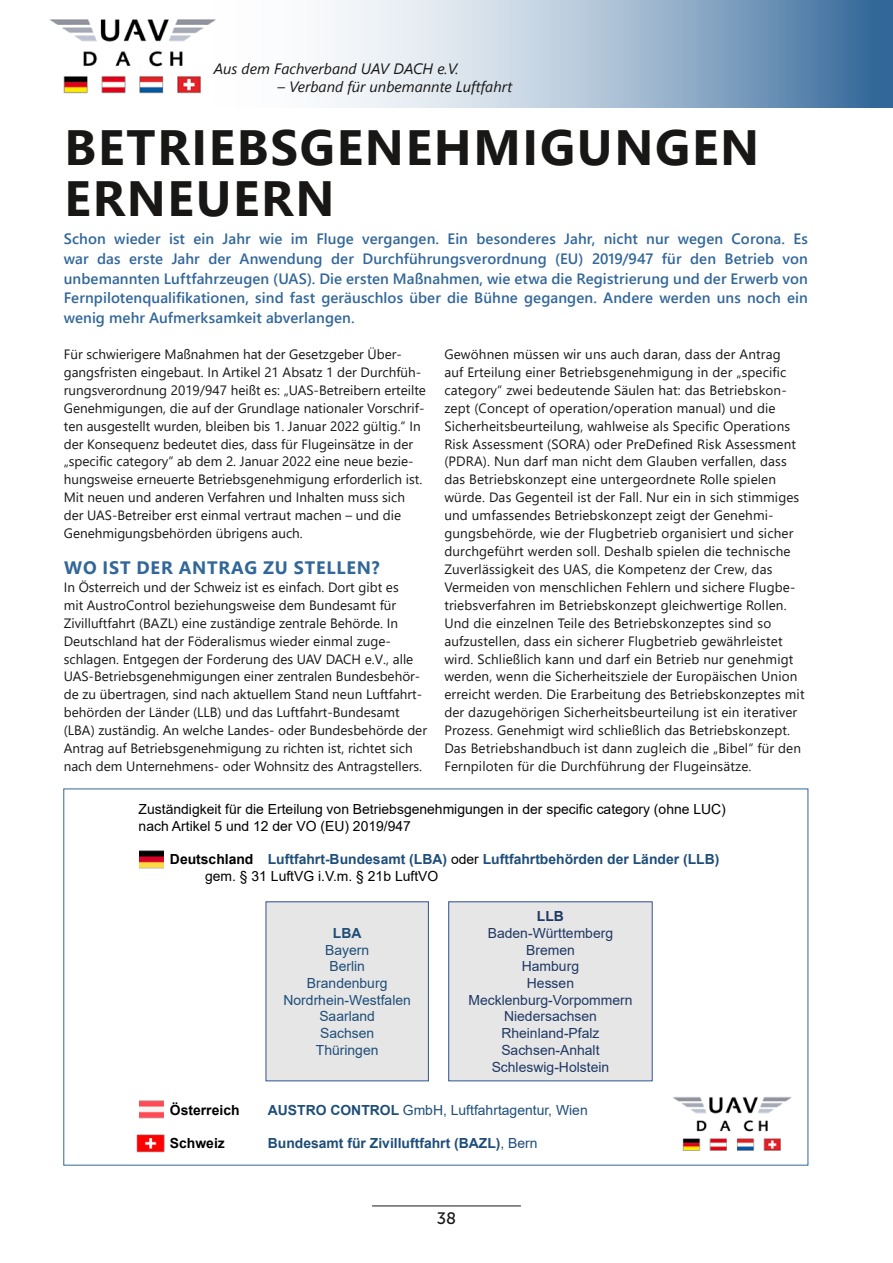
<style>
.page{position:relative;width:893px;height:1263px;background:#fff}
.page>*{position:absolute;margin:0;border:0;box-sizing:border-box;transform-origin:0 0}
.t1{font:700 49.5px/51px "Segoe UI";letter-spacing:.035em;color:#181716}
.t2{font:700 18px "Segoe UI";letter-spacing:.045em;color:#326799}
.t3{font:16.5px "Museo Sans 500";color:#181716}
.t4{font:600 15px/19.6px "Segoe UI";letter-spacing:.01em;color:#326799;text-align:justify}
.t5{font:italic 15px "Segoe UI";color:#181716}
.t6{font:700 13.95px/16.6px "Arial";color:#1e4e79}
.t7{font:13.95px/16.6px "Arial";color:#1f3864;text-align:center}
.t8{font:13.95px/16.6px "Arial";color:#000}
.t9{font:13.95px/16.6px "Arial";color:#1e4e79;text-align:center}
.t10{font:700 13.95px "Arial";color:#000}
.t11{font:700 13.95px "Arial";color:#1f3864}
.t12{font:13.5px/17.9px "Segoe UI";letter-spacing:.01em;color:#181716}
.s1{color:#000}
.s2{font-weight:400;color:#000}
.s3{font-weight:700}
.s4{font-weight:400}
</style>
<div class="page">
<hr style="left:372px;top:1206px;width:149px;height:1px;background:#181716">
<svg style="left:334px;top:0;width:559px;height:108px;background:#a3bad1"></svg>
<img style="left:50px;top:19px;width:166px;height:75px">
<img style="left:139px;top:850px;width:25px;height:19px">
<div style="left:449px;top:902px;width:203px;height:179px;background:#e7e6e6"></div>
<div style="left:448px;top:901px;width:205px;height:180px;border:1px solid #31538f"></div>
<div style="left:266px;top:902px;width:162px;height:179px;background:#e7e6e6"></div>
<div style="left:266px;top:901px;width:163px;height:180px;border:1px solid #31538f"></div>
<img style="left:139px;top:1100px;width:25px;height:19px">
<img style="left:136px;top:1134px;width:29px;height:19px">
<img style="left:673px;top:1096px;width:119px;height:55px">
<p class="t5" style="left:214px;top:55px;width:247px">Aus dem Fachverband UAV DACH e.V.</p>
<p class="t5" style="left:277px;top:73px;width:236px">– Verband für unbemannte Luftfahrt</p>
<h1 class="t1" style="left:65px;top:118px;width:696px">BETRIEBSGENEHMIGUNGEN<br>ERNEUERN</h1>
<p class="t4" style="left:64px;top:228px;width:746px">Schon wieder ist ein Jahr wie im Fluge vergangen. Ein besonderes Jahr, nicht nur wegen Corona. Es war das erste Jahr der Anwendung der Durchführungsverordnung (EU) 2019/947 für den Betrieb von unbemannten Luftfahrzeugen (UAS). Die ersten Maßnahmen, wie etwa die Registrierung und der Erwerb von Fernpilotenqualifikationen, sind fast geräuschlos über die Bühne gegangen. Andere werden uns noch ein wenig mehr Aufmerksamkeit abverlangen.</p>
<p class="t12" style="left:64px;top:344px;width:364px">Für schwierigere Maßnahmen hat der Gesetzgeber Über&shy;gangsfristen eingebaut. In Artikel 21 Absatz 1 der Durchfüh&shy;rungsverordnung 2019/947 heißt es: „UAS-Betreibern erteilte Genehmigungen, die auf der Grundlage nationaler Vorschrif&shy;ten ausgestellt wurden, bleiben bis 1. Januar 2022 gültig.“ In der Konsequenz bedeutet dies, dass für Flugeinsätze in der „specific category“ ab dem 2. Januar 2022 eine neue bezie&shy;hungsweise erneuerte Betriebsgenehmigung erforderlich ist.<br>Mit neuen und anderen Verfahren und Inhalten muss sich der UAS-Betreiber erst einmal vertraut machen – und die Genehmigungsbehörden übrigens auch.</p>
<h2 class="t2" style="left:64px;top:550px;width:317px">WO IST DER ANTRAG ZU STELLEN?</h2>
<p class="t12" style="left:64px;top:577px;width:365px">In Österreich und der Schweiz ist es einfach. Dort gibt es<br>mit AustroControl beziehungsweise dem Bundesamt für Zivilluftfahrt (BAZL) eine zuständige zentrale Behörde. In Deutschland hat der Föderalismus wieder einmal zuge&shy;schlagen. Entgegen der Forderung des UAV DACH e.V., alle UAS-Betriebsgenehmigungen einer zentralen Bundesbehör&shy;de zu übertragen, sind nach aktuellem Stand neun Luftfahrt&shy;behörden der Länder (LLB) und das Luftfahrt-Bundesamt (LBA) zuständig. An welche Landes- oder Bundesbehörde der Antrag auf Betriebsgenehmigung zu richten ist, richtet sich nach dem Unternehmens- oder Wohnsitz des Antragstellers.</p>
<p class="t12" style="left:444px;top:344px;width:362px">Gewöhnen müssen wir uns auch daran, dass der Antrag<br>auf Erteilung einer Betriebsgenehmigung in der „specific category“ zwei bedeutende Säulen hat: das Betriebskon&shy;zept (Concept of operation/operation manual) und die Sicherheitsbeurteilung, wahlweise als Specific Operations Risk Assessment (SORA) oder PreDefined Risk Assessment (PDRA). Nun darf man nicht dem Glauben verfallen, dass das Betriebskonzept eine untergeordnete Rolle spielen würde. Das Gegenteil ist der Fall. Nur ein in sich stimmiges und umfassendes Betriebskonzept zeigt der Genehmi&shy;gungsbehörde, wie der Flugbetrieb organisiert und sicher durchgeführt werden soll. Deshalb spielen die technische Zuverlässigkeit des UAS, die Kompetenz der Crew, das Vermeiden von menschlichen Fehlern und sichere Flugbe&shy;triebsverfahren im Betriebskonzept gleichwertige Rollen.<br>Und die einzelnen Teile des Betriebskonzeptes sind so aufzustellen, dass ein sicherer Flugbetrieb gewährleistet wird. Schließlich kann und darf ein Betrieb nur genehmigt werden, wenn die Sicherheitsziele der Europäischen Union erreicht werden. Die Erarbeitung des Betriebskonzeptes mit der dazugehörigen Sicherheitsbeurteilung ist ein iterativer Prozess. Genehmigt wird schließlich das Betriebskonzept.<br>Das Betriebshandbuch ist dann zugleich die „Bibel“ für den Fernpiloten für die Durchführung der Flugeinsätze.</p>
<p class="t8" style="left:139px;top:801px;width:589px">Zuständigkeit für die Erteilung von Betriebsgenehmigungen in der specific category (ohne LUC) nach Artikel 5 und 12 der VO (EU) 2019/947</p>
<p class="t6" style="left:205px;top:851px;width:516px;text-indent:-35px"><span class="s1">Deutschland</span> Luftfahrt-Bundesamt (LBA) <span class="s2">oder</span> Luftfahrtbehörden der Länder (LLB) <span class="s2">gem. § 31 LuftVG i.V.m. § 21b LuftVO</span></p>
<p class="t6" style="left:333px;top:925px;width:30px">LBA</p>
<p class="t9" style="left:283px;top:941px;width:129px">Bayern<br>Berlin<br>Brandenburg<br>Nordrhein-Westfalen<br>Saarland<br>Sachsen<br>Thüringen</p>
<p class="t11" style="left:537px;top:906px;width:29px">LLB</p>
<p class="t7" style="left:468px;top:924px;width:166px">Baden-Württemberg<br>Bremen<br>Hamburg<br>Hessen<br>Mecklenburg-Vorpommern<br>Niedersachsen<br>Rheinland-Pfalz<br>Sachsen-Anhalt<br>Schleswig-Holstein</p>
<p class="t10" style="left:170px;top:1100px;width:71px">Österreich</p>
<p class="t9" style="left:268px;top:1101px;width:321px"><span class="s3">AUSTRO CONTROL</span> GmbH, Luftfahrtagentur, Wien</p>
<p class="t10" style="left:170px;top:1133px;width:56px">Schweiz</p>
<p class="t6" style="left:268px;top:1135px;width:271px">Bundesamt für Zivilluftfahrt (BAZL)<span class="s4">, Bern</span></p>
<p class="t3" style="left:437px;top:1209px;width:21px">38</p>
</div>
